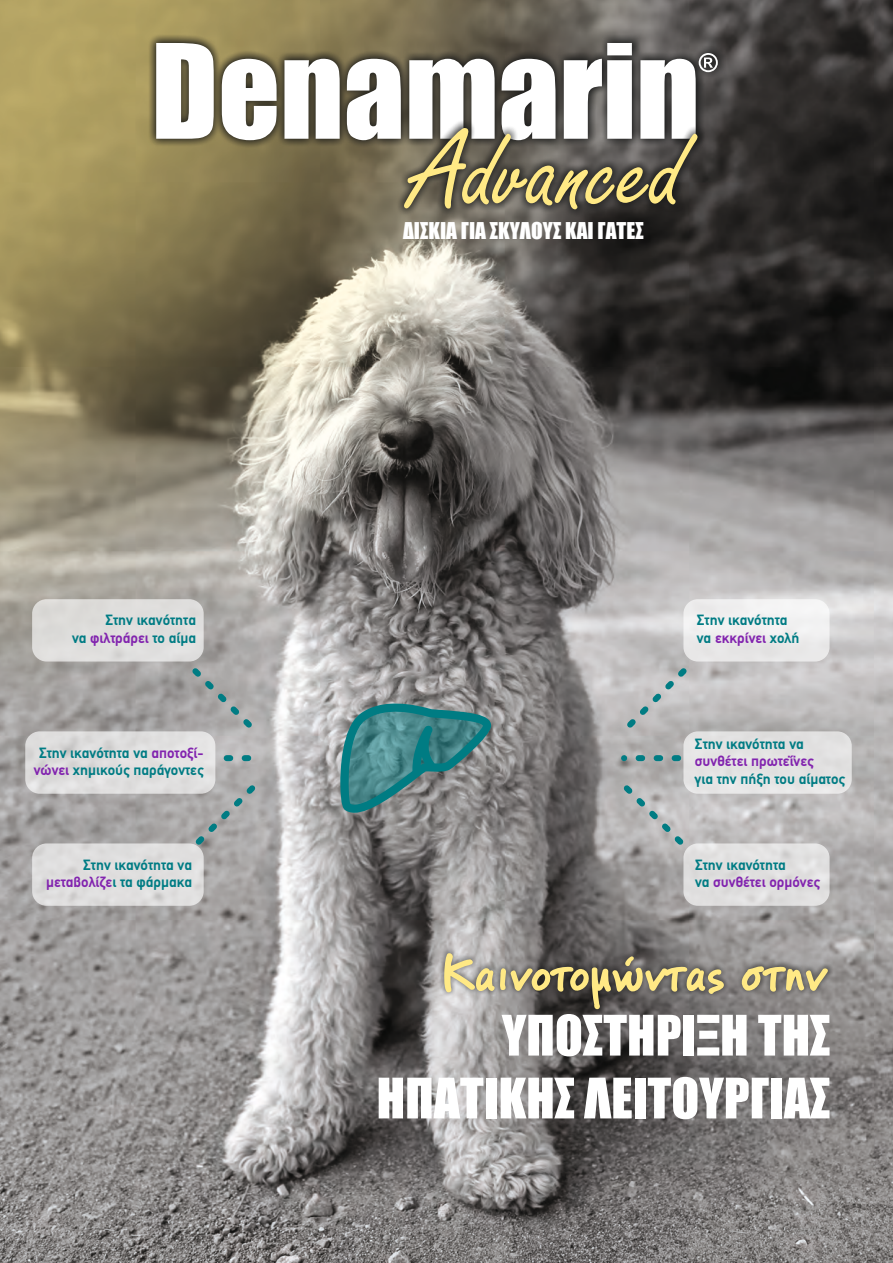
<style>
.page{position:relative;width:893px;height:1263px;background:#fff}
.page>*{position:absolute;margin:0;border:0;box-sizing:border-box;transform-origin:0 0}
.t1{font:700 51.9px "PF Reminder";color:#ffe985}
.t2{font:51.6px/62.8px "Impact";color:#fff;text-align:right}
.t3{font:21.45px "Impact";color:#fff}
.t4{font:700 15px/17.4px "PF Din Text";color:#007c84;text-align:right}
.t5{font:700 15px "PF Din Text";color:#8224af}
.s1{color:#8224af}
</style>
<div class="page">
<img style="left:0;top:0;width:893px;height:1263px">
<img style="left:326px;top:689px;width:178px;height:137px">
<svg style="left:340px;top:696px;width:151px;height:117px;background:#59888b"></svg>
<svg style="left:215px;top:756px;width:53px;height:4px"></svg>
<svg style="left:617px;top:756px;width:66px;height:4px"></svg>
<img style="left:599px;top:643px;width:113px;height:113px">
<svg style="left:614px;top:653px;width:87px;height:88px;background:#b9bbbc"></svg>
<img style="left:167px;top:760px;width:114px;height:113px">
<svg style="left:182px;top:770px;width:88px;height:88px;background:#a5a8a7"></svg>
<img style="left:167px;top:643px;width:113px;height:113px">
<svg style="left:177px;top:653px;width:88px;height:88px;background:#a5a7a6"></svg>
<img style="left:598px;top:760px;width:114px;height:113px">
<svg style="left:609px;top:770px;width:88px;height:88px;background:#b2b4b5"></svg>
<svg style="left:148px;top:35px;width:578px;height:113px;background:#72694b"></svg>
<svg style="left:156px;top:43px;width:58px;height:96px"></svg>
<svg style="left:222px;top:59px;width:55px;height:81px"></svg>
<svg style="left:284px;top:59px;width:56px;height:80px"></svg>
<svg style="left:396px;top:209px;width:309px;height:8px;background:#55514b"></svg>
<svg style="left:347px;top:43px;width:371px;height:166px"></svg>
<div style="left:32px;top:599px;width:172px;height:62px;background:#dededc;border-radius:14px"></div>
<div style="left:25px;top:731px;width:190px;height:63px;background:#dfdede;border-radius:14px"></div>
<div style="left:32px;top:843px;width:172px;height:63px;background:#dfdede;border-radius:14px"></div>
<div style="left:683px;top:599px;width:146px;height:62px;background:#efeeee;border-radius:14px"></div>
<div style="left:683px;top:731px;width:169px;height:63px;background:#e3e2e2;border-radius:14px"></div>
<div style="left:683px;top:843px;width:146px;height:63px;background:#e0dfdf;border-radius:14px"></div>
<div style="left:435px;top:944px;width:403px;height:74px;background:#151616;opacity:.49"></div>
<p class="t4" style="left:72px;top:613px;width:125px">Στην ικανότητα<br>να <span class="s1">φιλτράρει</span> το αίμα</p>
<p class="t4" style="left:34px;top:745px;width:171px;text-align:center">Στην ικανότητα να <span class="s1">αποτοξί&shy;νώνει</span> χημικούς παράγοντες</p>
<p class="t4" style="left:46px;top:857px;width:147px">Στην ικανότητα να <span class="s1">μεταβολίζε</span>ι τα φάρμακα</p>
<h3 class="t3" style="left:403px;top:222px;width:242px">ΔΙΣΚΙΑ ΓΙΑ ΣΚΥΛΟΥΣ ΚΑΙ ΓΑΤΕΣ</h3>
<p class="t4" style="left:697px;top:613px;width:104px;text-align:left">Στην ικανότητα να <span class="s1">εκκρίνει</span> χολή</p>
<p class="t4" style="left:695px;top:736px;width:110px">Στην ικανότητα να</p>
<p class="t5" style="left:695px;top:755px;width:120px">συνθέτει πρωτεΐνες</p>
<p class="t4" style="left:695px;top:771px;width:152px">για την πήξη του αίματος</p>
<p class="t4" style="left:695px;top:857px;width:126px;text-align:left">Στην ικανότητα<br>να <span class="s1">συνθέτει ορμόνες</span></p>
<h1 class="t1" style="left:442px;top:954px;width:385px">Καινοτοµώντας στην</h1>
<h2 class="t2" style="left:377px;top:1006px;width:455px">ΥΠΟΣΤΗΡΙΞΗ ΤΗΣ<br>ΗΠΑΤΙΚΗΣ ΛΕΙΤΟΥΡΓΙΑΣ</h2>
</div>
